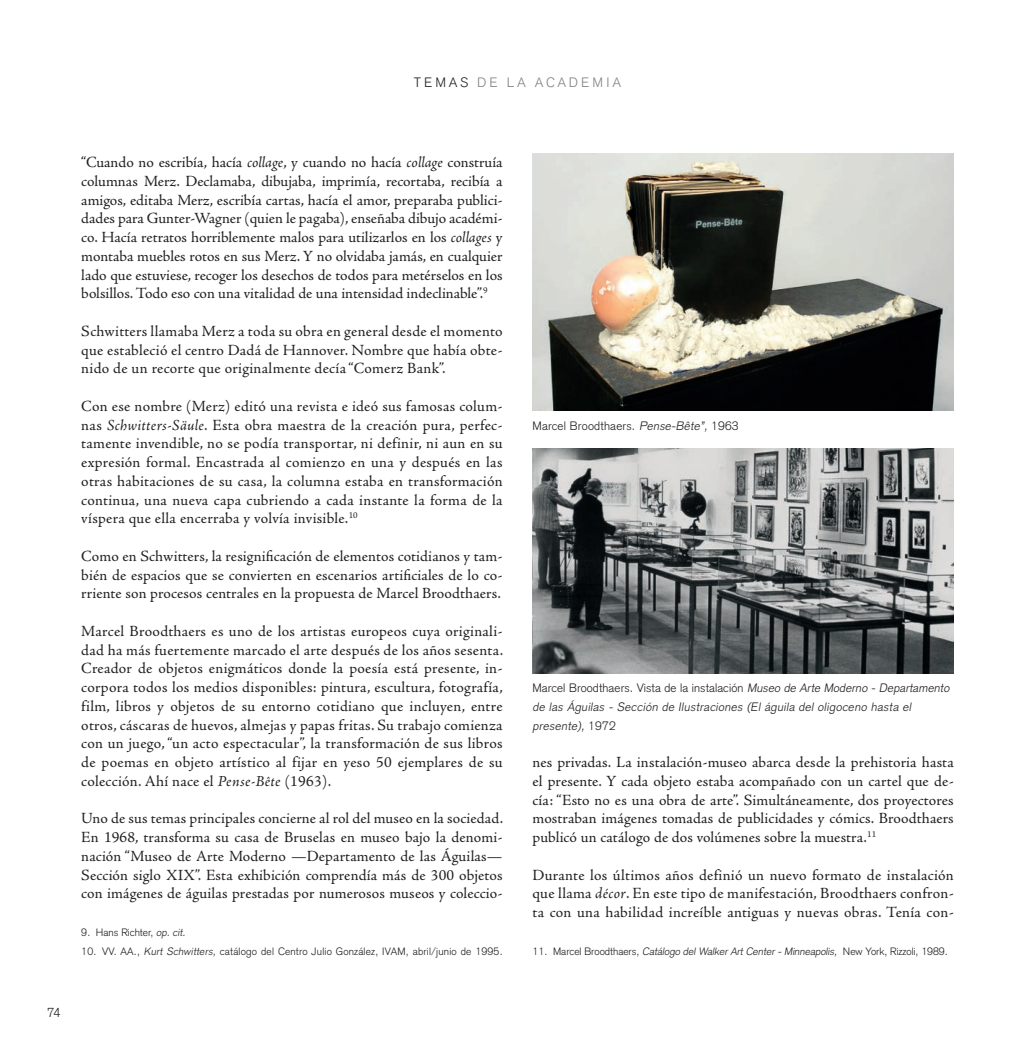
<style>
.page{position:relative;width:1030px;height:1042px;background:#fff}
.page>*{position:absolute;margin:0;border:0;box-sizing:border-box;transform-origin:0 0}
.t1{font:15.6px/18.8px "Adobe Jenson Pro";letter-spacing:.01em;color:#231f20;text-align:justify}
.t2{font:300 13.5px "Akzidenz Grotesk BE";letter-spacing:.2em;color:#808285}
.t3{font:300 12.9px "Akzidenz Grotesk BE";color:#231f20}
.t4{font:italic 300 12px/18.8px "Akzidenz Grotesk";color:#231f20}
.t5{font:300 12px "Akzidenz Grotesk";letter-spacing:.02em;color:#231f20}
.t6{font:300 10.5px "Akzidenz Grotesk";color:#231f20}
.t7{font:300 10.5px "Akzidenz Grotesk";letter-spacing:.02em;color:#231f20}
.s1{color:#231f20}
.s2{font-style:italic}
.s3{font-style:normal}
</style>
<div class="page">
<img style="left:532px;top:154px;width:421px;height:257px">
<img style="left:532px;top:448px;width:421px;height:225px">
<p class="t2" style="left:414px;top:75px;width:208px"><span class="s1">TEMAS</span> DE LA ACADEMIA</p>
<p class="t3" style="left:47px;top:1005px;width:15px">74</p>
<p class="t1" style="left:81px;top:153px;width:422px">“Cuando no escribía, hacía <span class="s2">collage</span>, y cuando no hacía <span class="s2">collage</span> construía columnas Merz. Declamaba, dibujaba, imprimía, recortaba, recibía a amigos, editaba Merz, escribía cartas, hacía el amor, preparaba publici&shy;dades para Gunter-Wagner (quien le pagaba), enseñaba dibujo académi&shy;co. Hacía retratos horriblemente malos para utilizarlos en los <span class="s2">collages</span> y montaba muebles rotos en sus Merz. Y no olvidaba jamás, en cualquier lado que estuviese, recoger los desechos de todos para metérselos en los bolsillos. Todo eso con una vitalidad de una intensidad indeclinable”.<sup>9</sup></p>
<p class="t1" style="left:81px;top:322px;width:422px">Schwitters llamaba Merz a toda su obra en general desde el momento que estableció el centro Dadá de Hannover. Nombre que había obte&shy;nido de un recorte que originalmente decía “Comerz Bank”.</p>
<p class="t1" style="left:81px;top:397px;width:423px">Con ese nombre (Merz) editó una revista e ideó sus famosas colum&shy;nas <span class="s2">Schwitters-Säule</span>. Esta obra maestra de la creación pura, perfec&shy;tamente invendible, no se podía transportar, ni definir, ni aun en su expresión formal. Encastrada al comienzo en una y después en las otras habitaciones de su casa, la columna estaba en transformación continua, una nueva capa cubriendo a cada instante la forma de la víspera que ella encerraba y volvía invisible.<sup>10</sup></p>
<p class="t1" style="left:81px;top:547px;width:422px">Como en Schwitters, la resignificación de elementos cotidianos y tam&shy;bién de espacios que se convierten en escenarios artificiales de lo co&shy;rriente son procesos centrales en la propuesta de Marcel Broodthaers.</p>
<p class="t1" style="left:81px;top:622px;width:423px">Marcel Broodthaers es uno de los artistas europeos cuya originali&shy;dad ha más fuertemente marcado el arte después de los años sesenta.<br>Creador de objetos enigmáticos donde la poesía está presente, in&shy;corpora todos los medios disponibles: pintura, escultura, fotografía, film, libros y objetos de su entorno cotidiano que incluyen, entre otros, cáscaras de huevos, almejas y papas fritas. Su trabajo comienza con un juego, “un acto espectacular”, la transformación de sus libros de poemas en objeto artístico al fijar en yeso 50 ejemplares de su colección. Ahí nace el <span class="s2">Pense-Bête</span> (1963).</p>
<p class="t1" style="left:81px;top:809px;width:423px">Uno de sus temas principales concierne al rol del museo en la sociedad.<br>En 1968, transforma su casa de Bruselas en museo bajo la denomi&shy;nación “Museo de Arte Moderno —Departamento de las Águilas— Sección siglo XIX”. Esta exhibición comprendía más de 300 objetos con imágenes de águilas prestadas por numerosos museos y coleccio-</p>
<p class="t5" style="left:532px;top:418px;width:207px">Marcel Broodthaers. <span class="s2">Pense-Bête”,</span> 1963</p>
<p class="t4" style="left:532px;top:678px;width:421px"><span class="s3">Marcel Broodthaers. Vista de la instalación</span> Museo de Arte Moderno - Departamento de las Águilas - Sección de Ilustraciones (El águila del oligoceno hasta el presente), <span class="s3">1 9 7 2</span></p>
<p class="t1" style="left:532px;top:753px;width:422px">nes privadas. La instalación-museo abarca desde la prehistoria hasta el presente. Y cada objeto estaba acompañado con un cartel que de&shy;cía: “Esto no es una obra de arte”. Simultáneamente, dos proyectores mostraban imágenes tomadas de publicidades y cómics. Broodthaers publicó un catálogo de dos volúmenes sobre la muestra.<sup>11</sup></p>
<p class="t1" style="left:532px;top:865px;width:422px">Durante los últimos años definió un nuevo formato de instalación que llama <span class="s2">décor</span>. En este tipo de manifestación, Broodthaers confron&shy;ta con una habilidad increíble antiguas y nuevas obras. Tenía con-</p>
<p class="t6" style="left:81px;top:926px;width:108px">9. Hans Richter, <span class="s2">op. cit.</span></p>
<p class="t7" style="left:81px;top:945px;width:422px">10. VV. AA., <span class="s2">Kurt Schwitters,</span> catálogo del Centro Julio González, IVAM, abril/junio de 1995.</p>
<p class="t6" style="left:532px;top:945px;width:416px">11. Marcel Broodthaers, <span class="s2">Catálogo del Walker Art Center - Minneapolis,</span> New York, Rizzoli, 1989.</p>
</div>
